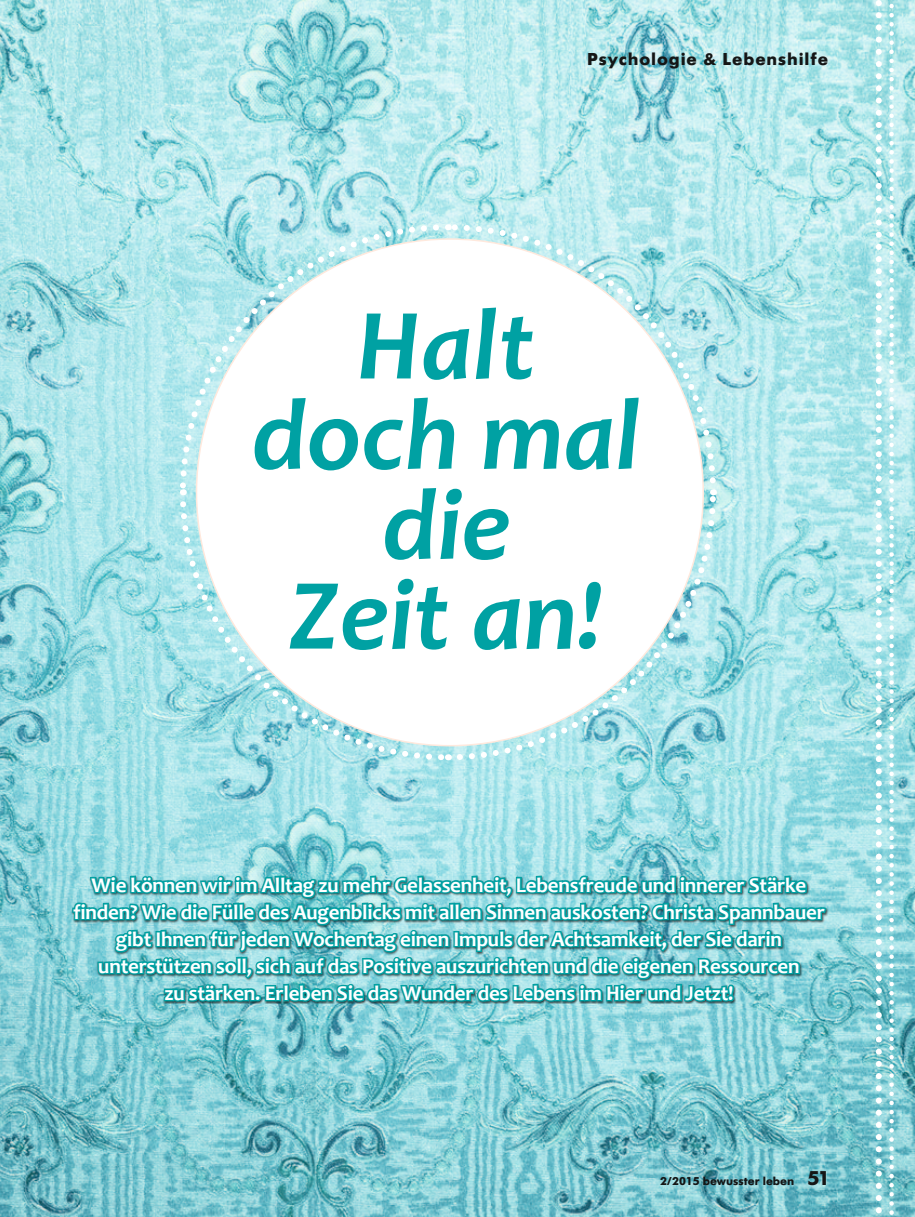
<style>
.page{position:relative;width:915px;height:1217px;background:#fff}
.page>*{position:absolute;margin:0;border:0;box-sizing:border-box;transform-origin:0 0}
.t1{font:italic 700 102px/90px "Candara";color:#00a1a3;text-align:center}
.t2{font:700 21px/27px "Candara";letter-spacing:-.01em;color:#fff;text-align:center}
.t3{font:700 18px "Futura SB";letter-spacing:.05em;color:#151616}
.t4{font:700 12px "Futura SB";color:#151616}
.s1{font-size:21px}
</style>
<div class="page">
<img style="left:0;top:0;width:914px;height:1216px">
<svg style="left:889px;top:0;width:4px;height:1217px"></svg>
<svg style="left:875px;top:0;width:6px;height:1217px"></svg>
<div style="left:196px;top:239px;width:507px;height:506px;background:#fff;border-radius:50%"></div>
<svg style="left:453px;top:492px;width:265px;height:271px"></svg>
<svg style="left:447px;top:221px;width:271px;height:265px"></svg>
<svg style="left:177px;top:221px;width:265px;height:271px"></svg>
<svg style="left:177px;top:498px;width:271px;height:265px"></svg>
<svg style="left:70px;top:873px;width:757px;height:130px;background:#4bb5ba"></svg>
<p class="t3" style="left:587px;top:49px;width:242px">Psychologie &amp; Lebenshilfe</p>
<h1 class="t1" style="left:251px;top:300px;width:391px">Halt doch mal die<br>Zeit an!</h1>
<p class="t2" style="left:73px;top:871px;width:752px">Wie können wir im Alltag zu mehr Gelassenheit, Lebensfreude und innerer Stärke finden? Wie die Fülle des Augenblicks mit allen Sinnen auskosten? Christa Spannbauer gibt Ihnen für jeden Wochentag einen Impuls der Achtsamkeit, der Sie darin unterstützen soll, sich auf das Positive auszurichten und die eigenen Ressourcen<br>zu stärken. Erleben Sie das Wunder des Lebens im Hier und Jetzt!</p>
<p class="t4" style="left:659px;top:1174px;width:171px">2/2015 bewusster leben <span class="s1">51</span></p>
</div>
